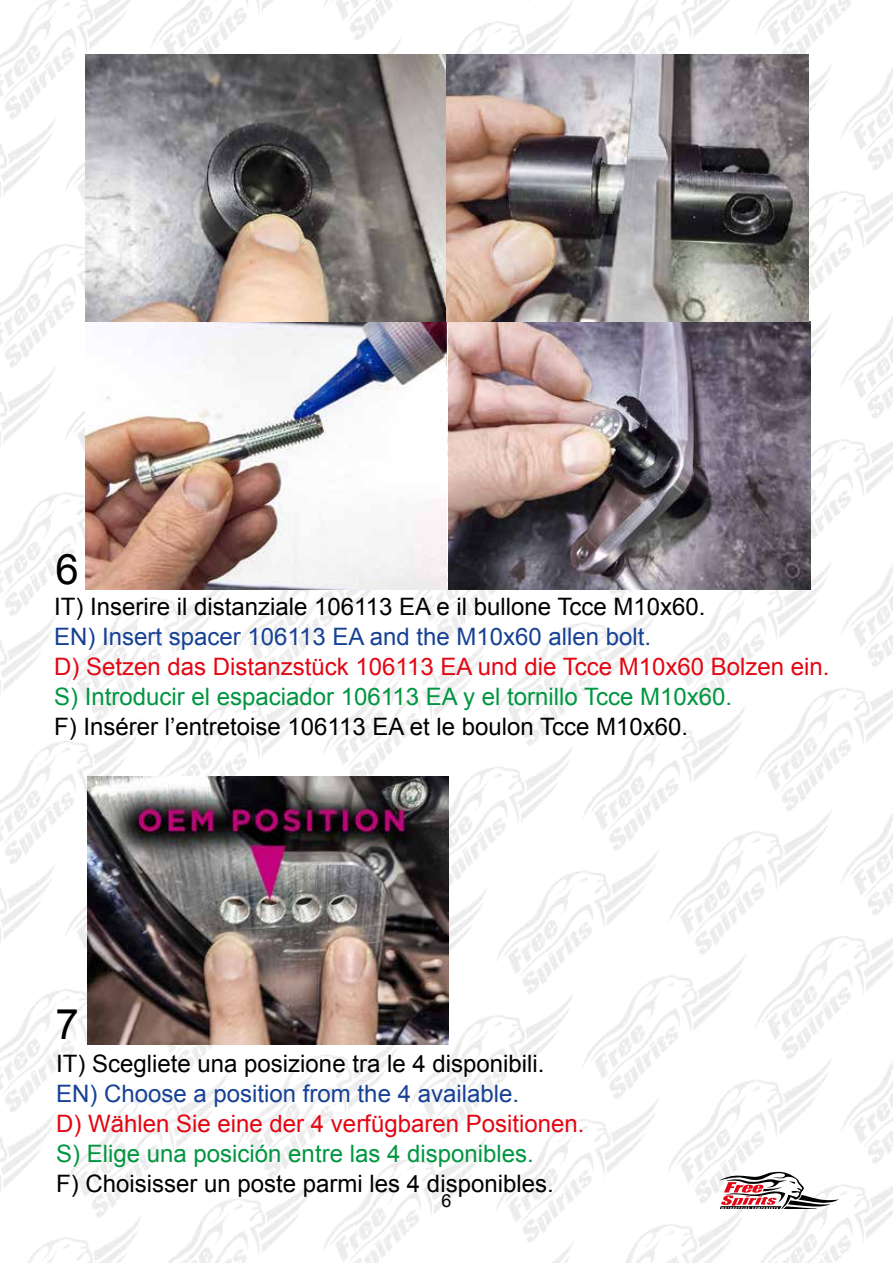
<style>
.page{position:relative;width:893px;height:1263px;background:#fff}
.page>*{position:absolute;margin:0;border:0;box-sizing:border-box;transform-origin:0 0}
.t1{font:42px "Arial";color:#000}
.t2{font:24px "Arial";color:#000}
.t3{font:24px "Arial";color:#e30613}
.t4{font:24px "Arial";color:#009641}
.t5{font:24px "Arial";color:#164194}
.t6{font:18px "Arial";color:#000}
</style>
<div class="page">
<img style="left:0;top:0;width:893px;height:1262px">
<svg style="left:719px;top:1172px;width:120px;height:37px"></svg>
<img style="left:85px;top:54px;width:362px;height:536px">
<img style="left:449px;top:322px;width:361px;height:268px">
<img style="left:447px;top:54px;width:361px;height:268px">
<img style="left:87px;top:777px;width:362px;height:268px">
<h1 class="t1" style="left:55px;top:542px;width:25px">6</h1>
<p class="t2" style="left:54px;top:591px;width:653px">IT) Inserire il distanziale 106113 EA e il bullone Tcce M10x60.</p>
<p class="t5" style="left:54px;top:621px;width:599px">EN) Insert spacer 106113 EA and the M10x60 allen bolt.</p>
<p class="t3" style="left:54px;top:651px;width:777px">D) Setzen das Distanzstück 106113 EA und die Tcce M10x60 Bolzen ein.</p>
<p class="t4" style="left:54px;top:681px;width:680px">S) Introducir el espaciador 106113 EA y el tornillo Tcce M10x60.</p>
<p class="t2" style="left:54px;top:711px;width:636px">F) Insérer l’entretoise 106113 EA et le boulon Tcce M10x60.</p>
<h1 class="t1" style="left:55px;top:996px;width:25px">7</h1>
<p class="t2" style="left:56px;top:1048px;width:490px">IT) Scegliete una posizione tra le 4 disponibili.</p>
<p class="t5" style="left:56px;top:1078px;width:464px">EN) Choose a position from the 4 available.</p>
<p class="t3" style="left:56px;top:1108px;width:530px">D) Wählen Sie eine der 4 verfügbaren Positionen.</p>
<p class="t4" style="left:56px;top:1138px;width:479px">S) Elige una posición entre las 4 disponibles.</p>
<p class="t2" style="left:56px;top:1168px;width:499px">F) Choisisser un poste parmi les 4 disponibles.</p>
<p class="t6" style="left:441px;top:1189px;width:12px">6</p>
</div>
